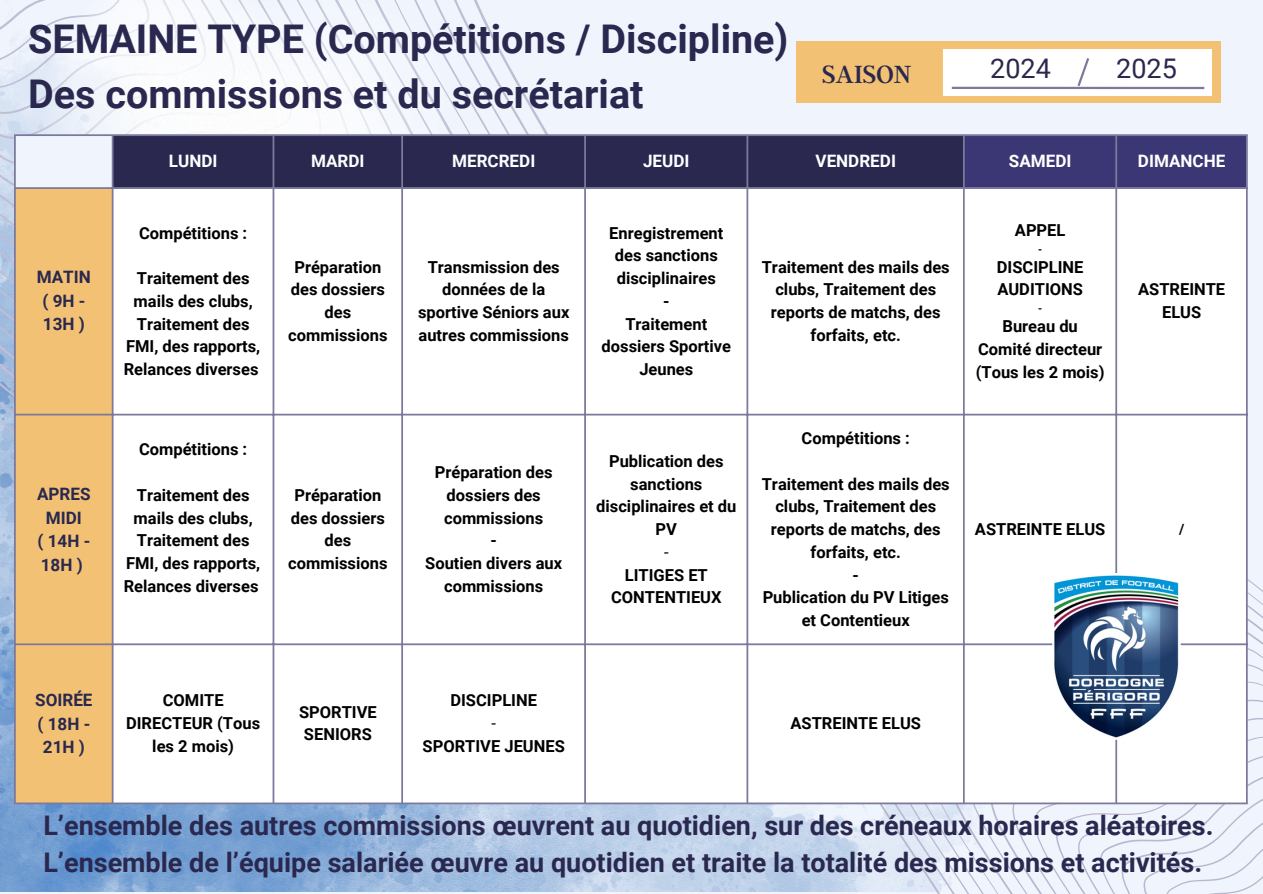
<style>
.page{position:relative;width:1263px;height:894px;background:#fff}
.page>*{position:absolute;margin:0;border:0;box-sizing:border-box;transform-origin:0 0}
.t1{font:700 39.6px/55.3px "Roboto";color:#2a284f}
.t2{font:27.6px "Argent CF";color:#2a284f}
.t3{font:700 27px/37.2px "Roboto";color:#2a284f}
.t4{font:27px "Roboto";color:#2a284f}
.t5{font:700 17.1px/23.5px "Roboto";color:#2a284f}
.t6{font:700 17.1px "Roboto";color:#fff}
.t7{font:700 16.5px/22.8px "Roboto";color:#000;text-align:center}
.t8{font:16.5px "Roboto";color:#000}
.t9{font:700 14.1px "Roboto";color:#000}
.t10{font:700 10.5px "Roboto";color:#000}
</style>
<div class="page">
<div style="left:0;top:0;width:1263px;height:893px;background:#f0f5fd"></div>
<img style="left:0;top:41px;width:990px;height:850px">
<svg style="left:826px;top:579px;width:437px;height:314px"></svg>
<svg style="left:0;top:0;width:668px;height:550px"></svg>
<img style="left:29px;top:0;width:427px;height:134px">
<div style="left:15px;top:135px;width:98px;height:53px;background:#f0f5fd"></div>
<svg style="left:114px;top:136px;width:1132px;height:51px;background:#2e2b58"></svg>
<div style="left:16px;top:189px;width:96px;height:613px;background:#f2c173"></div>
<div style="left:114px;top:189px;width:1132px;height:613px;background:#fff"></div>
<hr style="left:14px;top:136px;width:2px;height:666px;background:#7c7a9c">
<hr style="left:112px;top:136px;width:2px;height:666px;background:#7c7a9c">
<hr style="left:273px;top:136px;width:1px;height:666px;background:#7c7a9c">
<hr style="left:401px;top:136px;width:2px;height:666px;background:#7c7a9c">
<hr style="left:584px;top:136px;width:2px;height:666px;background:#7c7a9c">
<hr style="left:746px;top:136px;width:2px;height:666px;background:#7c7a9c">
<hr style="left:963px;top:136px;width:2px;height:666px;background:#7c7a9c">
<hr style="left:1115px;top:136px;width:2px;height:666px;background:#7c7a9c">
<hr style="left:1246px;top:136px;width:2px;height:666px;background:#7c7a9c">
<hr style="left:14px;top:134px;width:1234px;height:2px;background:#7c7a9c">
<hr style="left:14px;top:187px;width:1234px;height:2px;background:#7c7a9c">
<hr style="left:14px;top:413px;width:1234px;height:2px;background:#7c7a9c">
<hr style="left:14px;top:643px;width:1234px;height:2px;background:#7c7a9c">
<hr style="left:14px;top:802px;width:1234px;height:2px;background:#7c7a9c">
<div style="left:797px;top:42px;width:424px;height:61px;background:#f2c173"></div>
<div style="left:943px;top:49px;width:269px;height:47px;background:#fff"></div>
<svg style="left:1076px;top:58px;width:15px;height:29px"></svg>
<hr style="left:952px;top:87px;width:252px;height:2px;background:#7c7a9c">
<img style="left:1052px;top:573px;width:128px;height:166px">
<p class="t1" style="left:28px;top:11px;width:762px">SEMAINE TYPE (Compétitions / Discipline)<br>Des commissions et du secrétariat</p>
<p class="t2" style="left:822px;top:56px;width:91px">SAISON</p>
<p class="t4" style="left:990px;top:53px;width:62px">2024</p>
<p class="t4" style="left:1116px;top:53px;width:62px">2025</p>
<p class="t5" style="left:37px;top:265px;width:56px">MATIN</p>
<p class="t5" style="left:42px;top:289px;width:44px">(9H-<br>13H )</p>
<p class="t5" style="left:37px;top:482px;width:55px;text-align:center">APRES<br>MIDI</p>
<p class="t5" style="left:38px;top:529px;width:54px">( 14H -<br>18H )</p>
<p class="t5" style="left:35px;top:688px;width:59px">SOIRÉE</p>
<p class="t5" style="left:38px;top:712px;width:54px;text-align:center">( 18H -<br>21H )</p>
<p class="t6" style="left:169px;top:151px;width:50px">LUNDI</p>
<h1 class="t6" style="left:311px;top:151px;width:55px">MARDI</h1>
<h2 class="t6" style="left:452px;top:151px;width:85px">MERCREDI</h2>
<p class="t6" style="left:643px;top:151px;width:48px">JEUDI</p>
<p class="t6" style="left:815px;top:151px;width:82px">VENDREDI</p>
<p class="t6" style="left:1009px;top:151px;width:64px">SAMEDI</p>
<p class="t6" style="left:1138px;top:151px;width:89px">DIMANCHE</p>
<p class="t7" style="left:139px;top:221px;width:110px">Compétitions :</p>
<p class="t7" style="left:124px;top:267px;width:138px">Traitement des mails des clubs,<br>Traitement des<br>FMI, des rapports,<br>Relances diverses</p>
<p class="t7" style="left:288px;top:255px;width:101px">Préparation des dossiers des commissions</p>
<p class="t7" style="left:418px;top:255px;width:153px">Transmission des données de la sportive Séniors aux autres commissions</p>
<p class="t7" style="left:139px;top:438px;width:110px">Compétitions :</p>
<p class="t7" style="left:124px;top:483px;width:138px">Traitement des mails des clubs,<br>Traitement des<br>FMI, des rapports,<br>Relances diverses</p>
<p class="t7" style="left:288px;top:483px;width:101px">Préparation des dossiers des commissions</p>
<p class="t7" style="left:435px;top:461px;width:119px">Préparation des dossiers des commissions</p>
<p class="t7" style="left:490px;top:529px;width:8px">-</p>
<p class="t7" style="left:425px;top:552px;width:138px">Soutien divers aux commissions</p>
<p class="t7" style="left:126px;top:688px;width:136px">COMITE<br>DIRECTEUR (Tous les 2 mois)</p>
<p class="t7" style="left:299px;top:700px;width:79px;text-align:left">SPORTIVE<br>SENIORS</p>
<p class="t7" style="left:450px;top:688px;width:88px">DISCIPLINE</p>
<p class="t8" style="left:491px;top:713px;width:6px">-</p>
<p class="t7" style="left:423px;top:734px;width:144px">SPORTIVE JEUNES</p>
<p class="t7" style="left:609px;top:221px;width:116px">Enregistrement des sanctions disciplinaires</p>
<p class="t7" style="left:663px;top:290px;width:8px">-</p>
<p class="t7" style="left:602px;top:312px;width:131px">Traitement dossiers Sportive<br>Jeunes</p>
<p class="t7" style="left:596px;top:449px;width:142px">Publication des sanctions disciplinaires et du<br>PV</p>
<p class="t8" style="left:664px;top:542px;width:6px">-</p>
<p class="t7" style="left:611px;top:563px;width:112px">LITIGES ET<br>CONTENTIEUX</p>
<p class="t7" style="left:762px;top:255px;width:189px">Traitement des mails des clubs, Traitement des reports de matchs, des forfaits, etc.</p>
<p class="t7" style="left:802px;top:427px;width:110px">Compétitions :</p>
<p class="t7" style="left:762px;top:472px;width:189px">Traitement des mails des clubs, Traitement des reports de matchs, des forfaits, etc.</p>
<p class="t7" style="left:852px;top:563px;width:8px">-</p>
<p class="t7" style="left:763px;top:586px;width:188px">Publication du PV Litiges et Contentieux</p>
<p class="t7" style="left:1015px;top:219px;width:52px">APPEL</p>
<p class="t10" style="left:1038px;top:243px;width:6px">-</p>
<p class="t7" style="left:997px;top:255px;width:88px;text-align:left">DISCIPLINE<br>AUDITIONS</p>
<p class="t10" style="left:1038px;top:302px;width:6px">-</p>
<p class="t7" style="left:976px;top:315px;width:130px">Bureau du<br>Comité directeur (Tous les 2 mois)</p>
<p class="t7" style="left:1138px;top:278px;width:89px">ASTREINTE<br>ELUS</p>
<p class="t7" style="left:975px;top:518px;width:132px">ASTREINTE ELUS</p>
<p class="t9" style="left:1179px;top:521px;width:7px">/</p>
<p class="t7" style="left:790px;top:711px;width:132px">ASTREINTE ELUS</p>
<p class="t3" style="left:43px;top:806px;width:1172px">L’ensemble des autres commissions œuvrent au quotidien, sur des créneaux horaires aléatoires.<br>L’ensemble de l’équipe salariée œuvre au quotidien et traite la totalité des missions et activités.</p>
</div>
